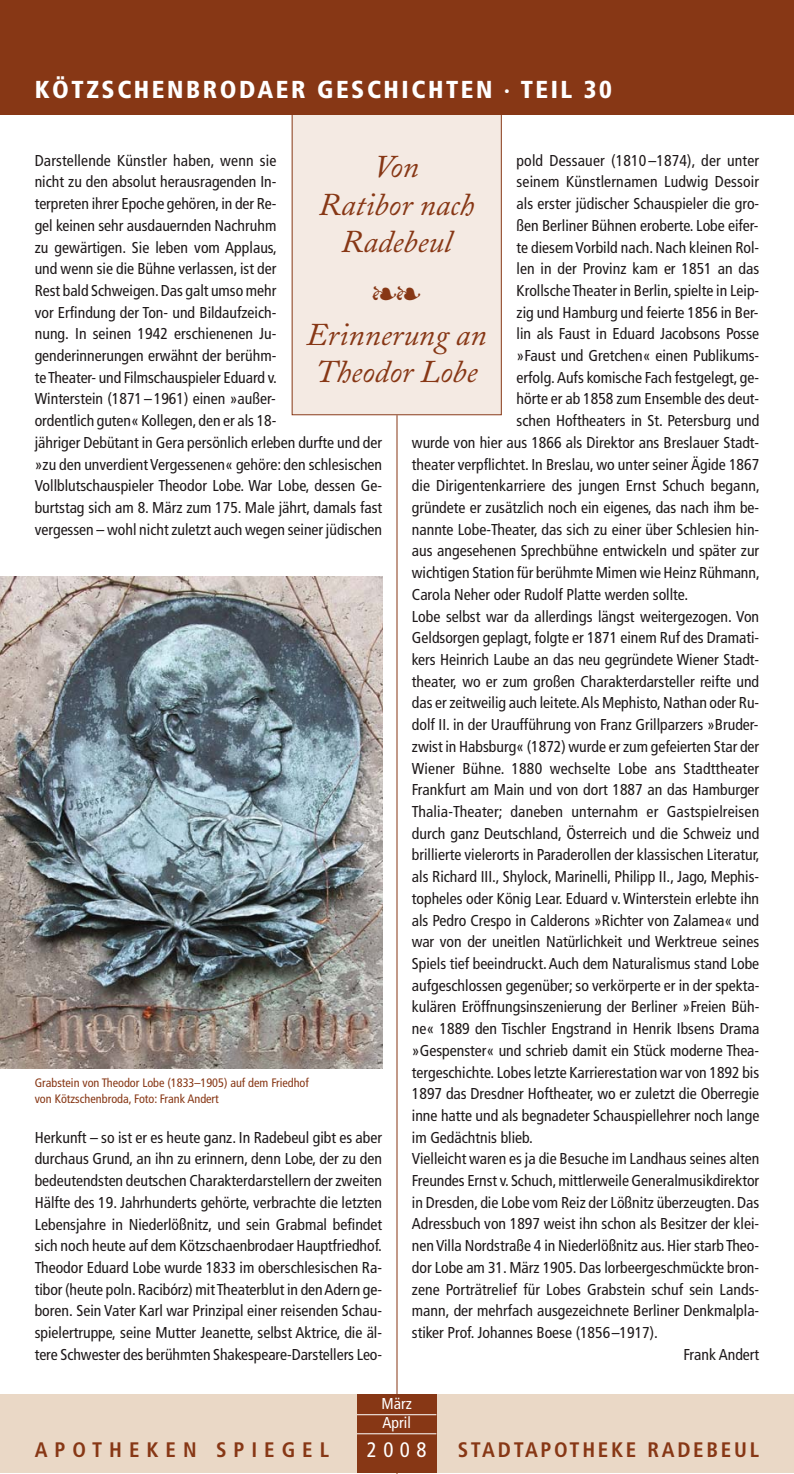
<style>
.page{position:relative;width:794px;height:1474px;background:#fff}
.page>*{position:absolute;margin:0;border:0;box-sizing:border-box;transform-origin:0 0}
.t1{font:italic 31.5px/37.6px "Adobe Caslon";color:#873715;text-align:center}
.t2{font:900 condensed 24.5px "Frutiger";letter-spacing:.105em;color:#fff}
.t3{font:700 condensed 21px "Frutiger";letter-spacing:.13em;color:#873715}
.t4{font:700 condensed 21px "Frutiger";letter-spacing:.33em;color:#873715}
.t5{font:condensed 21px "Frutiger";color:#fff}
.t6{font:condensed 15.75px/21.7px "Frutiger";color:#1e191a}
.t7{font:condensed 15.75px/18.9px "Frutiger";color:#fff}
.t8{font:condensed 12.25px/15.8px "Frutiger";color:#873715}
</style>
<div class="page">
<img style="left:0;top:577px;width:382px;height:491px">
<div style="left:292px;top:102px;width:209px;height:312px;background:#f4eae3"></div>
<div style="left:292px;top:101px;width:210px;height:314px;border:1px solid #873715"></div>
<div style="left:0;top:0;width:794px;height:114px;background:#873715"></div>
<div style="left:0;top:1394px;width:794px;height:78px;background:#ead8c6"></div>
<hr style="left:396px;top:415px;width:1px;height:1057px;background:#873715">
<div style="left:357px;top:1394px;width:79px;height:78px;background:#873715"></div>
<hr style="left:357px;top:1414px;width:79px;height:1px;background:#fff">
<hr style="left:357px;top:1433px;width:79px;height:1px;background:#fff">
<h2 class="t2" style="left:35px;top:79px;width:578px">KÖTZSCHENBRODAER GESCHICHTEN · TEIL 30</h2>
<p class="t6" style="left:35px;top:151px;width:349px">Darstellende Künstler haben, wenn sie<br>nicht zu den absolut herausragenden In-<br>terpreten ihrer Epoche gehören, in der Re-<br>gel keinen sehr ausdauernden Nachruhm<br>zu gewärtigen. Sie leben vom Applaus,<br>und wenn sie die Bühne verlassen, ist der<br>Rest bald Schweigen. Das galt umso mehr<br>vor Erfindung der Ton- und Bildaufzeich-<br>nung. In seinen 1942 erschie nenen Ju&shy;genderinnerungen erwähnt der berühm-<br>te Theater- und Filmschauspieler Eduard v.<br>Winterstein (1871 – 1961) einen »außer-<br>ordentlich guten« Kollegen, den er als 18-<br>jähriger Debütant in Gera persönlich erleben durfte und der »zu den unverdient Vergessenen« gehöre: den schlesischen Vollblutschauspieler Theodor Lobe. War Lobe, dessen Ge&shy;burtstag sich am 8. März zum 175. Male jährt, damals fast vergessen – wohl nicht zuletzt auch wegen seiner jüdischen</p>
<p class="t6" style="left:516px;top:151px;width:244px">pold Dessauer (1810 –1874), der unter</p>
<h1 class="t1" style="left:319px;top:151px;width:157px">Von<br>Ratibor nach<br>Radebeul</h1>
<p class="t6" style="left:516px;top:172px;width:244px">seinem Künstlernamen Ludwig Dessoir</p>
<p class="t6" style="left:516px;top:194px;width:244px">als erster jüdischer Schauspieler die gro-</p>
<p class="t6" style="left:516px;top:216px;width:243px">ßen Berliner Bühnen eroberte. Lobe eifer-</p>
<p class="t6" style="left:516px;top:237px;width:244px">te diesem Vorbild nach. Nach kleinen Rol-</p>
<p class="t6" style="left:516px;top:259px;width:244px">len in der Provinz kam er 1851 an das</p>
<p class="t6" style="left:516px;top:281px;width:244px">Krollsche Theater in Berlin, spielte in Leip-</p>
<p class="t6" style="left:516px;top:302px;width:243px">zig und Hamburg und feierte 1856 in Ber-</p>
<p class="t6" style="left:516px;top:324px;width:244px">lin als Faust in Eduard Jacobsons Posse</p>
<p class="t6" style="left:516px;top:346px;width:244px">»Faust und Gretchen« einen Publikums-</p>
<p class="t6" style="left:516px;top:368px;width:244px">erfolg. Aufs komische Fach festgelegt, ge-</p>
<p class="t6" style="left:516px;top:389px;width:244px">hörte er ab 1858 zum Ensemble des deut-</p>
<p class="t6" style="left:516px;top:411px;width:244px">schen Hoftheaters in St. Petersburg und</p>
<p class="t6" style="left:412px;top:433px;width:349px">wurde von hier aus 1866 als Direktor ans Breslauer Stadt-</p>
<p class="t6" style="left:412px;top:454px;width:349px">theater verpflichtet. In Breslau, wo unter seiner Ägide 1867</p>
<p class="t6" style="left:412px;top:476px;width:349px">die Dirigentenkarriere des jungen Ernst Schuch begann,</p>
<p class="t6" style="left:412px;top:498px;width:349px">gründete er zusätzlich noch ein eigenes, das nach ihm be-</p>
<p class="t6" style="left:412px;top:519px;width:349px">nannte Lobe-Theater, das sich zu einer über Schlesien hin-</p>
<p class="t6" style="left:412px;top:541px;width:349px">aus angesehenen Sprechbühne entwickeln und später zur</p>
<p class="t6" style="left:412px;top:563px;width:349px">wichtigen Station für berühmte Mimen wie Heinz Rühmann,</p>
<p class="t6" style="left:412px;top:585px;width:278px">Carola Neher oder Rudolf Platte werden sollte.</p>
<p class="t6" style="left:412px;top:606px;width:349px">Lobe selbst war da allerdings längst weitergezogen. Von</p>
<p class="t6" style="left:412px;top:628px;width:349px">Geldsorgen geplagt, folgte er 1871 einem Ruf des Dramati-</p>
<p class="t6" style="left:412px;top:650px;width:349px">kers Heinrich Laube an das neu gegründete Wiener Stadt-</p>
<p class="t6" style="left:412px;top:671px;width:349px">theater, wo er zum großen Charakterdarsteller reifte und</p>
<p class="t6" style="left:412px;top:693px;width:349px">das er zeitweilig auch leitete. Als Mephisto, Nathan oder Ru-</p>
<p class="t6" style="left:412px;top:715px;width:348px">dolf II. in der Uraufführung von Franz Grillparzers »Bruder-</p>
<p class="t6" style="left:412px;top:736px;width:349px">zwist in Habsburg« (1872) wurde er zum gefeierten Star der</p>
<p class="t6" style="left:412px;top:758px;width:349px">Wiener Bühne. 1880 wechselte Lobe ans Stadttheater</p>
<p class="t6" style="left:412px;top:780px;width:349px">Frankfurt am Main und von dort 1887 an das Hamburger</p>
<p class="t6" style="left:412px;top:802px;width:349px">Thalia-Theater; daneben unternahm er Gastspielreisen</p>
<p class="t6" style="left:412px;top:823px;width:349px">durch ganz Deutschland, Österreich und die Schweiz und</p>
<p class="t6" style="left:412px;top:845px;width:349px">brillierte vielerorts in Paraderollen der klassischen Literatur,</p>
<p class="t6" style="left:412px;top:867px;width:349px">als Richard III., Shylock, Marinelli, Philipp II., Jago, Mephis -</p>
<p class="t6" style="left:412px;top:888px;width:349px">topheles oder König Lear. Eduard v. Winterstein erlebte ihn</p>
<p class="t6" style="left:412px;top:910px;width:349px">als Pedro Crespo in Calderons »Richter von Zalamea« und</p>
<p class="t6" style="left:412px;top:932px;width:349px">war von der uneitlen Natürlichkeit und Werktreue seines</p>
<p class="t6" style="left:412px;top:953px;width:349px">Spiels tief beeindruckt. Auch dem Naturalismus stand Lobe</p>
<p class="t6" style="left:412px;top:975px;width:349px">aufgeschlossen gegenüber; so verkörperte er in der spekta-</p>
<p class="t6" style="left:412px;top:997px;width:349px">kulären Eröffnungsinszenierung der Berliner »Freien Büh-</p>
<p class="t6" style="left:412px;top:1019px;width:349px">ne« 1889 den Tischler Engstrand in Henrik Ibsens Drama</p>
<p class="t6" style="left:412px;top:1040px;width:349px">»Gespenster« und schrieb damit ein Stück moderne Thea-</p>
<p class="t6" style="left:412px;top:1062px;width:349px">tergeschichte. Lobes letzte Karrierestation war von 1892 bis</p>
<p class="t6" style="left:412px;top:1084px;width:349px">1897 das Dresdner Hoftheater, wo er zuletzt die Oberregie</p>
<p class="t6" style="left:412px;top:1105px;width:349px">inne hatte und als begnadeter Schauspiellehrer noch lange</p>
<p class="t6" style="left:412px;top:1127px;width:123px">im Gedächtnis blieb.</p>
<p class="t6" style="left:412px;top:1149px;width:349px">Vielleicht waren es ja die Besuche im Landhaus seines alten</p>
<p class="t6" style="left:412px;top:1170px;width:349px">Freundes Ernst v. Schuch, mittlerweile Generalmusikdirektor</p>
<p class="t6" style="left:412px;top:1192px;width:349px">in Dresden, die Lobe vom Reiz der Lößnitz überzeugten. Das</p>
<p class="t6" style="left:412px;top:1214px;width:349px">Adressbuch von 1897 weist ihn schon als Besitzer der klei-</p>
<p class="t6" style="left:412px;top:1236px;width:349px">nen Villa Nordstraße 4 in Niederlößnitz aus. Hier starb Theo-</p>
<p class="t6" style="left:412px;top:1257px;width:349px">dor Lobe am 31. März 1905. Das lorbeergeschmückte bron-</p>
<p class="t6" style="left:412px;top:1279px;width:349px">zene Porträtrelief für Lobes Grabstein schuf sein Lands-</p>
<p class="t6" style="left:412px;top:1301px;width:349px">mann, der mehrfach ausgezeichnete Berliner Denkmalpla-</p>
<p class="t6" style="left:412px;top:1322px;width:248px">stiker Prof. Johannes Boese (1856–1917).</p>
<p class="t6" style="left:683px;top:1344px;width:77px">Frank Andert</p>
<h1 class="t1" style="left:306px;top:319px;width:181px;text-align:left">Erinnerung an<br>Theodor Lobe</h1>
<p class="t8" style="left:35px;top:1076px;width:276px">Grabstein von Theodor Lobe (1833–1905) auf dem Friedhof von Kötzschenbroda, Foto: Frank Andert</p>
<p class="t6" style="left:35px;top:1127px;width:349px;text-align:justify">Herkunft – so ist er es heute ganz. In Radebeul gibt es aber durchaus Grund, an ihn zu erinnern, denn Lobe, der zu den bedeutendsten deutschen Charakterdarstellern der zweiten Hälfte des 19. Jahrhunderts gehörte, verbrachte die letzten Lebensjahre in Niederlößnitz, und sein Grabmal befindet sich noch heute auf dem Kötzschaenbrodaer Hauptfriedhof.<br>Theodor Eduard Lobe wurde 1833 im oberschlesischen Ra&shy;tibor (heute poln. Racibórz) mit Theaterblut in den Adern ge&shy;boren. Sein Vater Karl war Prinzipal einer reisenden Schau&shy;spielertruppe, seine Mutter Jeanette, selbst Aktrice, die äl&shy;tere Schwester des berühmten Shakespeare-Darstellers Leo-</p>
<p class="t7" style="left:381px;top:1395px;width:32px">März<br>April</p>
<h3 class="t5" style="left:367px;top:1441px;width:61px">2008</h3>
<h3 class="t4" style="left:35px;top:1441px;width:296px">APOTHEKEN SPIEGEL</h3>
<h3 class="t3" style="left:458px;top:1441px;width:303px">STADTAPOTHEKE RADEBEUL</h3>
</div>
